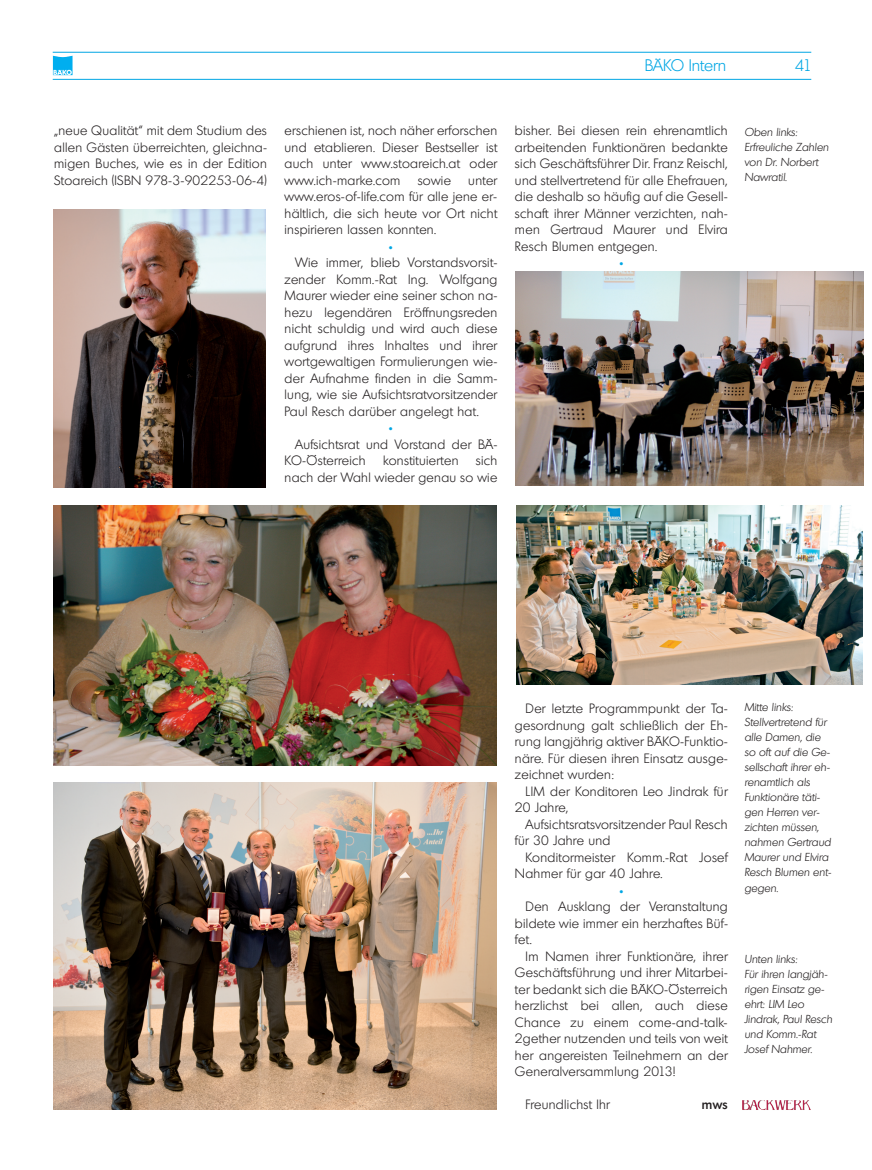
<style>
.page{position:relative;width:872px;height:1170px;background:#fff}
.page>*{position:absolute;margin:0;border:0;box-sizing:border-box;transform-origin:0 0}
.t1{font:300 16.25px "Montreal";color:#00a6e4}
.t2{font:300 13.12px/16.5px "Montreal";letter-spacing:.025em;color:#231f20;text-align:justify}
.t3{font:800 13.12px "Montreal";color:#00a6e4}
.t4{font:500 13.12px "Montreal";color:#231f20}
.t5{font:italic 300 11.25px/15px "Montreal";color:#231f20}
</style>
<div class="page">
<img style="left:742px;top:1100px;width:17px;height:9px">
<img style="left:53px;top:56px;width:20px;height:19px">
<hr style="left:53px;top:52px;width:758px;height:1px;background:#00a6e4">
<hr style="left:53px;top:79px;width:758px;height:1px;background:#00a6e4">
<img style="left:53px;top:209px;width:213px;height:279px">
<img style="left:53px;top:505px;width:443px;height:260px">
<img style="left:53px;top:782px;width:443px;height:327px">
<img style="left:515px;top:271px;width:348px;height:214px">
<img style="left:517px;top:505px;width:345px;height:179px">
<p class="t1" style="left:645px;top:56px;width:83px">BÄKO Intern</p>
<p class="t1" style="left:794px;top:56px;width:19px">41</p>
<p class="t2" style="left:54px;top:122px;width:214px">„neue Qualität“ mit dem Studium des allen Gästen überreichten, gleichna&shy;migen Buches, wie es in der Edition Stoareich (ISBN 978-3-902253-06-4)</p>
<p class="t2" style="left:284px;top:122px;width:214px">erschienen ist, noch näher erforschen und etablieren. Dieser Bestseller ist auch unter www.stoareich.at oder www.ich-marke.com</p>
<p class="t2" style="left:418px;top:172px;width:35px">sowie</p>
<p class="t2" style="left:284px;top:172px;width:214px;text-indent:184px">unter www.eros-of-life.com für alle jene er&shy;hältlich, die sich heute vor Ort nicht inspirieren lassen konnten.</p>
<p class="t3" style="left:386px;top:238px;width:10px">·</p>
<p class="t2" style="left:284px;top:254px;width:214px;text-indent:11px">Wie immer, blieb Vorstandsvorsit&shy;zender Komm.-Rat Ing. Wolfgang Maurer wieder eine seiner schon na&shy;hezu legendären Eröffnungsreden nicht schuldig und wird auch diese aufgrund ihres Inhaltes und ihrer wortgewaltigen Formulierungen wie&shy;der Aufnahme finden in die Samm&shy;lung, wie sie Aufsichtsratvorsitzender Paul Resch darüber angelegt hat.</p>
<p class="t3" style="left:386px;top:420px;width:10px">·</p>
<p class="t2" style="left:284px;top:436px;width:214px;text-indent:11px">Aufsichtsrat und Vorstand der BÄ-<br>KO-Österreich</p>
<p class="t2" style="left:284px;top:452px;width:214px;text-align:right">sich<br>nach der Wahl wieder genau so wie</p>
<p class="t2" style="left:383px;top:452px;width:77px">konstituierten</p>
<p class="t2" style="left:515px;top:122px;width:214px">bisher. Bei diesen rein ehrenamtlich arbeitenden Funktionären bedankte sich Geschäftsführer Dir. Franz Reischl, und stellvertretend für alle Ehefrauen, die deshalb so häufig auf die Gesell&shy;schaft ihrer Männer verzichten, nah&shy;men Gertraud Maurer und Elvira Resch Blumen entgegen.</p>
<p class="t3" style="left:617px;top:255px;width:10px">·</p>
<p class="t5" style="left:744px;top:125px;width:86px">Oben links:<br>Erfreuliche Zahlen von Dr. Norbert<br>Nawratil.</p>
<p class="t2" style="left:515px;top:700px;width:214px;text-indent:11px">Der letzte Programmpunkt der Ta&shy;gesordnung galt schließlich der Eh&shy;rung langjährig aktiver BÄKO-Funktio&shy;näre. Für diesen ihren Einsatz ausge&shy;zeichnet wurden:</p>
<p class="t2" style="left:515px;top:782px;width:214px;text-indent:11px">LIM der Konditoren Leo Jindrak für<br>20 Jahre,</p>
<p class="t2" style="left:515px;top:815px;width:214px;text-indent:11px">Aufsichtsratsvorsitzender Paul Resch für 30 Jahre und</p>
<p class="t2" style="left:515px;top:848px;width:214px;text-indent:11px">Konditormeister Komm.-Rat Josef<br>Nahmer für gar 40 Jahre.</p>
<p class="t3" style="left:617px;top:882px;width:10px">·</p>
<p class="t2" style="left:515px;top:898px;width:215px;text-indent:11px">Den Ausklang der Veranstaltung bildete wie immer ein herzhaftes Büf&shy;fet.</p>
<p class="t2" style="left:515px;top:947px;width:214px;text-indent:11px">Im Namen ihrer Funktionäre, ihrer Geschäftsführung und ihrer Mitarbei&shy;ter bedankt sich die BÄKO-Österreich herzlichst bei allen, auch diese Chance zu einem come-and-talk-2gether nutzenden und teils von weit her angereisten Teilnehmern an der Generalversammlung 2013!</p>
<p class="t2" style="left:525px;top:1096px;width:86px">Freundlichst Ihr</p>
<p class="t4" style="left:702px;top:1096px;width:27px">mws</p>
<p class="t5" style="left:744px;top:700px;width:89px">Mitte links:<br>Stellvertretend für alle Damen, die so oft auf die Ge&shy;sellschaft ihrer eh&shy;renamtlich als<br>Funktionäre täti&shy;gen Herren ver&shy;zichten müssen, nahmen Gertraud<br>Maurer und Elvira<br>Resch Blumen ent&shy;gegen.</p>
<p class="t5" style="left:744px;top:951px;width:89px">Unten links:<br>Für ihren langjäh&shy;rigen Einsatz ge&shy;ehrt: LIM Leo<br>Jindrak, Paul Resch und Komm.-Rat<br>Josef Nahmer.</p>
</div>
